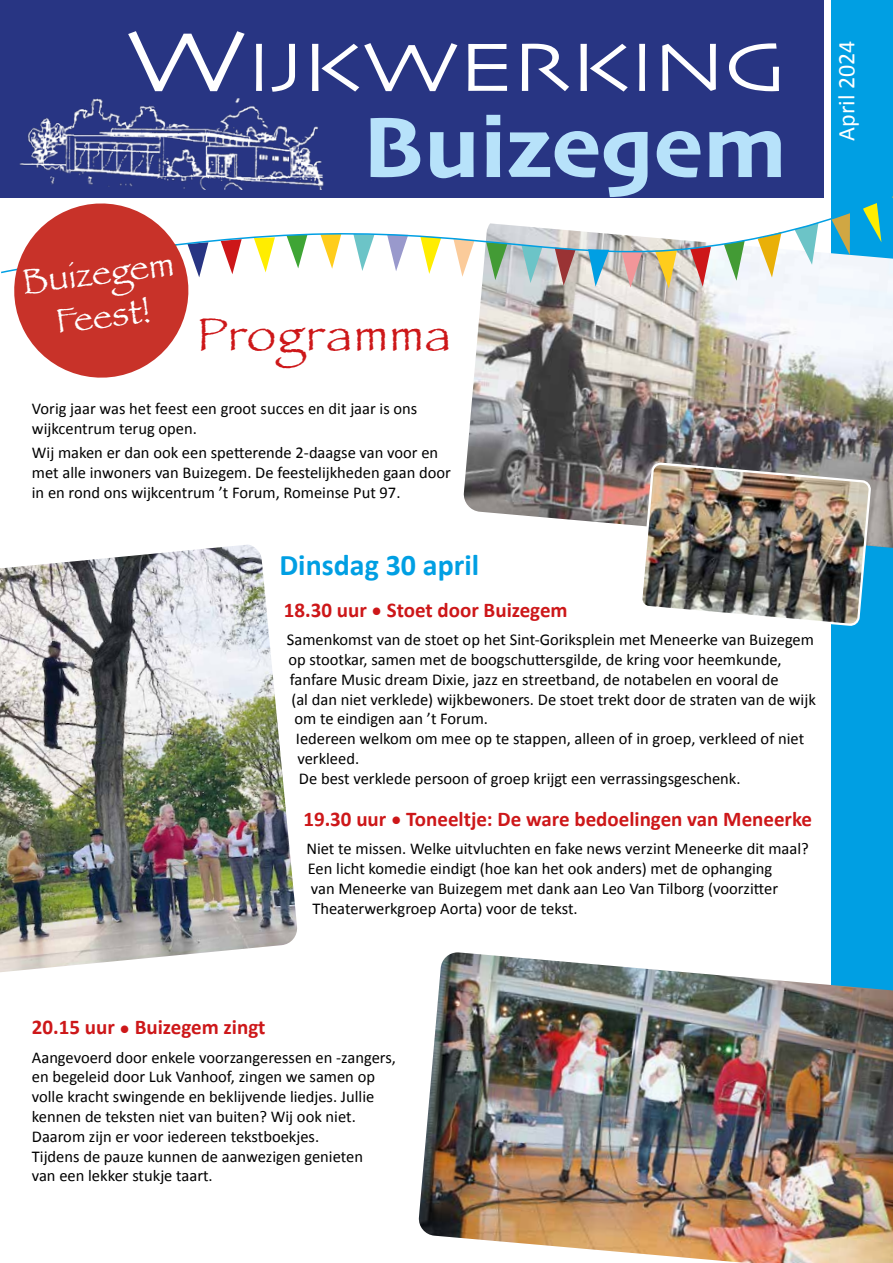
<style>
.page{position:relative;width:893px;height:1263px;background:#fff}
.page>*{position:absolute;margin:0;border:0;box-sizing:border-box;transform-origin:0 0}
.t1{font:90px "Skia";color:#b7e2fa}
.t2{font:72px "Skia";color:#fff}
.t3{font:48px "Papyrus";letter-spacing:.035em;color:#cd1719}
.t4{font:36px/43.2px "Papyrus";color:#fff;text-align:center}
.t5{font:700 30px "Calibri";color:#009fe3}
.t6{font:24px "Calibri";color:#fff}
.t7{font:700 21px "Calibri";color:#cd1719}
.t8{font:16.5px/19.8px "Calibri";color:#000}
.s1{font-size:90px}
</style>
<div class="page">
<div style="left:831px;top:0;width:62px;height:1263px;background:#009fe3"></div>
<div style="left:0;top:0;width:824px;height:197px;background:#283583"></div>
<img style="left:27px;top:98px;width:291px;height:41px">
<img style="left:0;top:544px;width:297px;height:428px">
<img style="left:418px;top:952px;width:475px;height:311px">
<img style="left:463px;top:274px;width:430px;height:274px">
<img style="left:639px;top:461px;width:233px;height:165px">
<svg style="left:758px;top:274px;width:24px;height:4px"></svg>
<svg style="left:724px;top:274px;width:21px;height:7px"></svg>
<svg style="left:690px;top:274px;width:21px;height:13px"></svg>
<svg style="left:655px;top:274px;width:22px;height:14px"></svg>
<svg style="left:621px;top:274px;width:22px;height:14px"></svg>
<svg style="left:555px;top:274px;width:21px;height:12px"></svg>
<svg style="left:521px;top:274px;width:22px;height:9px"></svg>
<svg style="left:486px;top:274px;width:21px;height:6px"></svg>
<svg style="left:461px;top:274px;width:14px;height:3px"></svg>
<svg style="left:588px;top:274px;width:21px;height:13px"></svg>
<svg style="left:0;top:139px;width:893px;height:135px"></svg>
<svg style="left:2px;top:191px;width:206px;height:187px"></svg>
<h2 class="t2" style="left:126px;top:24px;width:662px"><span class="s1">W</span>IJKWERKING</h2>
<h1 class="t1" style="left:363px;top:94px;width:426px">Buizegem</h1>
<h3 class="t6" style="left:830px;top:141px;width:101px;rotate:-90deg">April 2024</h3>
<h3 class="t4" style="left:20px;top:260px;width:154px;rotate:-7deg">Buizegem<br>Feest!</h3>
<h3 class="t3" style="left:197px;top:305px;width:256px">Programma</h3>
<p class="t8" style="left:32px;top:398px;width:387px">Vorig jaar was het feest een groot succes en dit jaar is ons wijkcentrum terug open.</p>
<p class="t8" style="left:32px;top:442px;width:421px">Wij maken er dan ook een spetterende 2-daagse van voor en met alle inwoners van Buizegem. De feestelijkheden gaan door in en rond ons wijkcentrum ’t Forum, Romeinse Put 97.</p>
<h3 class="t5" style="left:279px;top:543px;width:201px">Dinsdag 30 april</h3>
<p class="t7" style="left:284px;top:595px;width:285px">18.30 uur • Stoet door Buizegem</p>
<p class="t8" style="left:287px;top:629px;width:529px">Samenkomst van de stoet op het Sint-Goriksplein met Meneerke van Buizegem</p>
<p class="t8" style="left:288px;top:649px;width:495px">op stootkar, samen met de boogschuttersgilde, de kring voor heemkunde,</p>
<p class="t8" style="left:290px;top:669px;width:490px">fanfare Music dream Dixie, jazz en streetband, de notabelen en vooral de</p>
<p class="t8" style="left:291px;top:689px;width:526px">(al dan niet verklede) wijkbewoners. De stoet trekt door de straten van de wijk</p>
<p class="t8" style="left:294px;top:708px;width:195px">om te eindigen aan ’t Forum.</p>
<p class="t8" style="left:296px;top:728px;width:510px">Iedereen welkom om mee op te stappen, alleen of in groep, verkleed of niet</p>
<p class="t8" style="left:297px;top:748px;width:63px">verkleed.</p>
<p class="t8" style="left:299px;top:768px;width:443px">De best verklede persoon of groep krijgt een verrassingsgeschenk.</p>
<p class="t7" style="left:303px;top:804px;width:510px">19.30 uur • Toneeltje: De ware bedoelingen van Meneerke</p>
<p class="t8" style="left:306px;top:838px;width:504px">Niet te missen. Welke uitvluchten en fake news verzint Meneerke dit maal?<br>Een licht komedie eindigt (hoe kan het ook anders) met de ophanging<br>van Meneerke van Buizegem met dank aan Leo Van Tilborg (voorzitter Theaterwerkgroep Aorta) voor de tekst.</p>
<p class="t7" style="left:32px;top:1012px;width:235px">20.15 uur • Buizegem zingt</p>
<p class="t8" style="left:32px;top:1047px;width:366px">Aangevoerd door enkele voorzangeressen en -zangers, en begeleid door Luk Vanhoof, zingen we samen op volle kracht swingende en beklijvende liedjes. Jullie kennen de teksten niet van buiten? Wij ook niet.<br>Daarom zijn er voor iedereen tekstboekjes.<br>Tijdens de pauze kunnen de aanwezigen genieten<br>van een lekker stukje taart.</p>
</div>
